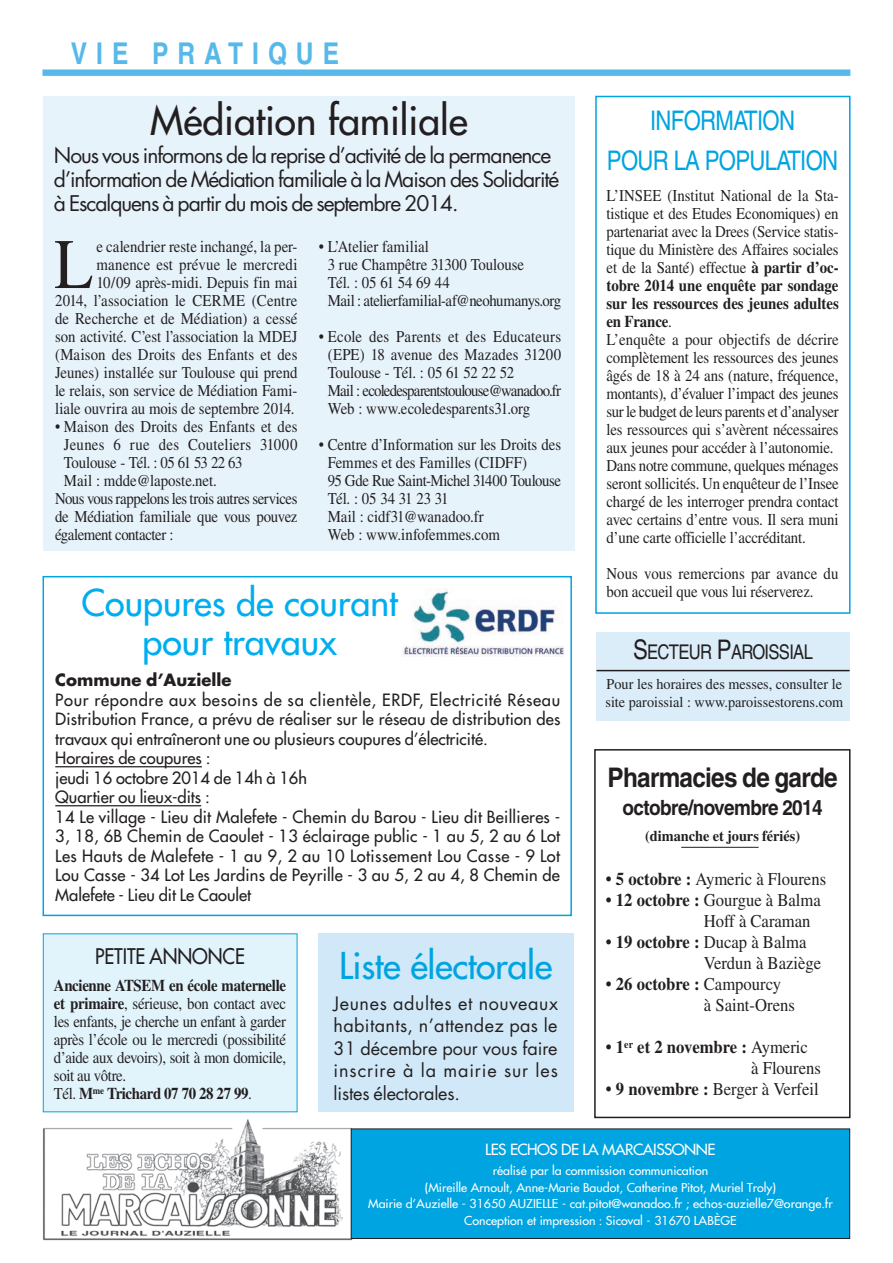
<style>
.page{position:relative;width:893px;height:1263px;background:#fff}
.page>*{position:absolute;margin:0;border:0;box-sizing:border-box;transform-origin:0 0}
.t1{font:70.95px "Times";color:#231f20;scale:.9 1}
.t2{font:39px "Futura";color:#231f20}
.t3{font:36px/39px "Futura";color:#00aeef;text-align:center}
.t4{font:36px "Futura";letter-spacing:-.01em;color:#00a4e0}
.t5{font:700 condensed 30px "Helvetica";letter-spacing:.3em;color:#56b9e9}
.t6{font:condensed 27px/39.8px "Helvetica";letter-spacing:-.025em;color:#00a4e0;text-align:center}
.t7{font:700 condensed 27px "Helvetica";letter-spacing:-.025em;color:#231f20;scale:1.1 1}
.t8{font:21px/24px "Futura";letter-spacing:-.05em;color:#231f20}
.t9{font:700 condensed 21px "Helvetica";letter-spacing:-.025em;color:#231f20;scale:1.1 1}
.t10{font:21px "Futura";letter-spacing:-.005em;color:#231f20;scale:.9 1}
.t11{font:condensed 20.25px "Helvetica";letter-spacing:-.035em;color:#231f20}
.t12{font:18px/21px "Times";color:#231f20;scale:.92 1}
.t13{font:18px/22.5px "Futura";letter-spacing:-.005em;color:#231f20;text-align:justify}
.t14{font:16.5px/18px "Times";letter-spacing:-.01em;color:#231f20;scale:.9 1}
.t15{font:16.5px/19.5px "Futura";letter-spacing:.015em;color:#231f20}
.t16{font:16.5px "Times";letter-spacing:-.03em;color:#231f20;scale:.9 1}
.t17{font:16.5px "Times";letter-spacing:.015em;color:#231f20;scale:.9 1}
.t18{font:700 16.5px "Futura";color:#231f20}
.t19{font:15px/18px "Times";color:#231f20;scale:.95 1}
.t20{font:15px "Futura";letter-spacing:-.035em;color:#fff;scale:1.04 1}
.t21{font:700 15px "Times";color:#231f20;scale:.95 1}
.t22{font:12px/16.5px "Futura";color:#fff;text-align:center}
.s1{font-weight:700}
.s2{font-size:27px}
</style>
<div class="page">
<div style="left:595px;top:96px;width:255px;height:518px;border:2px solid #00a4e0"></div>
<div style="left:43px;top:576px;width:529px;height:340px;border:2px solid #00a4e0"></div>
<img style="left:43px;top:1119px;width:310px;height:122px">
<div style="left:351px;top:1129px;width:499px;height:109px;background:#00a4e0"></div>
<div style="left:351px;top:1128px;width:499px;height:111px;border:1px solid #231f20"></div>
<div style="left:594px;top:749px;width:256px;height:369px;border:2px solid #231f20"></div>
<div style="left:44px;top:96px;width:531px;height:455px;background:#e7f3fb"></div>
<div style="left:42px;top:69px;width:808px;height:7px;background:#56b9e9"></div>
<hr style="left:55px;top:766px;width:147px;height:1px;background:#231f20">
<hr style="left:55px;top:805px;width:146px;height:1px;background:#231f20">
<div style="left:319px;top:934px;width:255px;height:178px;background:#d0e8f7"></div>
<div style="left:43px;top:934px;width:254px;height:178px;background:#e1f4fc"></div>
<hr style="left:681px;top:847px;width:78px;height:1px;background:#231f20">
<div style="left:597px;top:633px;width:253px;height:88px;background:#daedf9"></div>
<hr style="left:596px;top:670px;width:254px;height:1px;background:#231f20">
<img style="left:402px;top:588px;width:162px;height:68px">
<h3 class="t5" style="left:71px;top:35px;width:270px">VIE PRATIQUE</h3>
<h2 class="t2" style="left:150px;top:95px;width:319px">Médiation familiale</h2>
<p class="t8" style="left:54px;top:143px;width:507px">Nous vous informons de la reprise d’activité de la permanence d’information de Médiation familiale à la Maison des Solidarité à Escalquens à partir du mois de septembre 2014.</p>
<p class="t14" style="left:55px;top:237px;width:271px;text-align:right">e calendrier reste inchangé, la per&shy;manence est prévue le mercredi<br>10/09 après-midi. Depuis fin mai<br>2014, l’association le CERME (Centre de Recherche et de Médiation) a cessé son activité. C’est l’association la MDEJ (Maison des Droits des Enfants et des Jeunes) installée sur Toulouse qui prend le relais, son service de Médiation Fami&shy;liale ouvrira au mois de septembre 2014.</p>
<p class="t14" style="left:55px;top:417px;width:271px">• Maison des Droits des Enfants et des</p>
<p class="t17" style="left:64px;top:435px;width:261px">Jeunes 6 rue des Couteliers 31000</p>
<p class="t16" style="left:64px;top:453px;width:200px">Toulouse - Tél. : 05 61 53 22 63</p>
<p class="t14" style="left:64px;top:471px;width:171px">Mail : mdde@laposte.net.</p>
<p class="t16" style="left:55px;top:489px;width:271px">Nous vous rappelons les trois autres services</p>
<p class="t14" style="left:55px;top:507px;width:271px">de Médiation familiale que vous pouvez</p>
<p class="t16" style="left:55px;top:525px;width:133px">également contacter :</p>
<h1 class="t1" style="left:54px;top:224px;width:45px">L</h1>
<p class="t14" style="left:328px;top:237px;width:261px;text-indent:-9px">• L’Atelier familial<br>3 rue Champêtre 31300 Toulouse<br>Tél. : 05 61 54 69 44<br>Mail : atelierfamilial-af@neohumanys.org</p>
<p class="t14" style="left:328px;top:327px;width:261px;text-indent:-9px">• Ecole des Parents et des Educateurs (EPE) 18 avenue des Mazades 31200<br>Toulouse - Tél. : 05 61 52 22 52<br>Mail : ecoledesparentstoulouse@wanadoo.fr Web : www.ecoledesparents31.org</p>
<p class="t14" style="left:328px;top:435px;width:261px;text-indent:-9px">• Centre d’Information sur les Droits des<br>Femmes et des Familles (CIDFF)<br>95 Gde Rue Saint-Michel 31400 Toulouse<br>Tél. : 05 34 31 23 31<br>Mail : cidf31@wanadoo.fr<br>Web : www.infofemmes.com</p>
<h3 class="t3" style="left:81px;top:583px;width:318px">Coupures de courant pour travaux</h3>
<p class="t18" style="left:55px;top:669px;width:178px">Commune d’Auzielle</p>
<p class="t15" style="left:55px;top:690px;width:507px">Pour répondre aux besoins de sa clientèle, ERDF, Electricité Réseau Distribution France, a prévu de réaliser sur le réseau de distribution des travaux qui entraîneront une ou plusieurs coupures d’électricité.<br>Horaires de coupures :<br>jeudi 16 octobre 2014 de 14h à 16h<br>Quartier ou lieux-dits :<br>14 Le village - Lieu dit Malefete - Chemin du Barou - Lieu dit Beillieres - 3, 18, 6B Chemin de Caoulet - 13 éclairage public - 1 au 5, 2 au 6 Lot Les Hauts de Malefete - 1 au 9, 2 au 10 Lotissement Lou Casse - 9 Lot Lou Casse - 34 Lot Les Jardins de Peyrille - 3 au 5, 2 au 4, 8 Chemin de Malefete - Lieu dit Le Caoulet</p>
<p class="t10" style="left:95px;top:943px;width:168px">PETITE ANNONCE</p>
<p class="t14" style="left:54px;top:976px;width:260px"><span class="s1">Ancienne ATSEM en école maternelle et primaire</span>, sérieuse, bon contact avec les enfants, je cherche un enfant à garder après l’école ou le mercredi (possibilité d’aide aux devoirs), soit à mon domicile, soit au vôtre.<br>Tél. <span class="s1">M</span><sup>me</sup> <span class="s1">Trichard 07 70 28 27 99</span>.</p>
<h3 class="t4" style="left:339px;top:942px;width:215px">Liste électorale</h3>
<p class="t13" style="left:334px;top:992px;width:226px">Jeunes adultes et nouveaux habitants, n’attendez pas le 31 décembre pour vous faire inscrire à la mairie sur les listes électorales.</p>
<h3 class="t6" style="left:607px;top:101px;width:233px">INFORMATION<br>POUR LA POPULATION</h3>
<p class="t14" style="left:606px;top:186px;width:260px">L’INSEE (Institut National de la Sta&shy;tistique et des Etudes Economiques) en partenariat avec la Drees (Service statis&shy;tique du Ministère des Affaires sociales et de la Santé) effectue <span class="s1">à partir d’oc&shy;tobre 2014 une enquête par sondage sur les ressources des jeunes adultes en France</span>.<br>L’enquête a pour objectifs de décrire complètement les ressources des jeunes âgés de 18 à 24 ans (nature, fréquence, montants), d’évaluer l’impact des jeunes sur le budget de leurs parents et d’analyser les ressources qui s’avèrent nécessaires aux jeunes pour accéder à l’autonomie.<br>Dans notre commune, quelques ménages seront sollicités. Un enquêteur de l’Insee chargé de les interroger prendra contact avec certains d’entre vous. Il sera muni d’une carte officielle l’accréditant.</p>
<p class="t14" style="left:606px;top:564px;width:259px">Nous vous remercions par avance du bon accueil que vous lui réserverez.</p>
<p class="t11" style="left:633px;top:640px;width:181px"><span class="s2">S</span>ECTEUR <span class="s2">P</span>AROISSIAL</p>
<p class="t19" style="left:605px;top:675px;width:252px">Pour les horaires des messes, consulter le site paroissial : www.paroissestorens.com</p>
<h3 class="t7" style="left:607px;top:761px;width:211px">Pharmacies de garde</h3>
<p class="t9" style="left:623px;top:795px;width:183px">octobre/novembre 2014</p>
<p class="t21" style="left:645px;top:827px;width:165px">(dimanche et jours fériés)</p>
<p class="t12" style="left:606px;top:868px;width:241px"><span class="s1">• 5 octobre :</span> Aymeric à Flourens</p>
<p class="t12" style="left:704px;top:889px;width:129px;text-indent:-98px"><span class="s1">• 12 octobre :</span> Gourgue à Balma<br>Hoff à Caraman</p>
<p class="t12" style="left:704px;top:931px;width:129px;text-indent:-98px"><span class="s1">• 19 octobre :</span> Ducap à Balma<br>Verdun à Baziège</p>
<p class="t12" style="left:704px;top:973px;width:100px;text-indent:-98px"><span class="s1">• 26 octobre :</span> Campourcy<br>à Saint-Orens</p>
<p class="t12" style="left:751px;top:1036px;width:77px;text-indent:-145px"><span class="s1">• 1</span><sup>er</sup> <span class="s1">et 2 novembre :</span> Aymeric<br>à Flourens</p>
<p class="t12" style="left:606px;top:1078px;width:233px"><span class="s1">• 9 novembre :</span> Berger à Verfeil</p>
<p class="t20" style="left:485px;top:1139px;width:223px">LES ECHOS DE LA MARCAISSONNE</p>
<p class="t22" style="left:368px;top:1162px;width:466px">réalisé par la commission communication<br>(Mireille Arnoult, Anne-Marie Baudot, Catherine Pitot, Muriel Troly)<br>Mairie d’Auzielle - 31650 AUZIELLE - cat.pitot@wanadoo.fr ; echos-auzielle7@orange.fr Conception et impression : Sicoval - 31670 LABÈGE</p>
</div>
